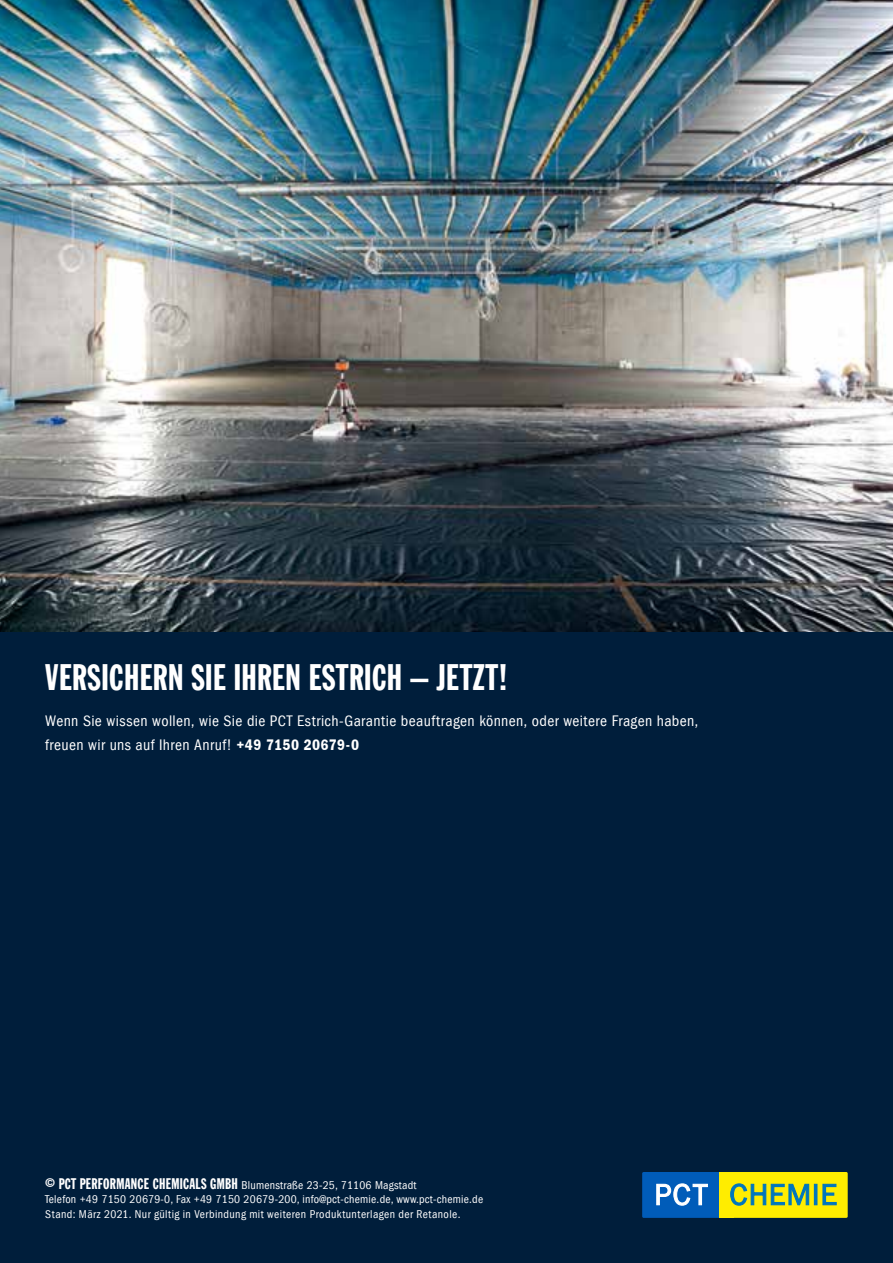
<style>
.page{position:relative;width:893px;height:1263px;background:#fff}
.page>*{position:absolute;margin:0;border:0;box-sizing:border-box;transform-origin:0 0}
.t1{font:36px "Franklin Gothic LT Extra Cond";letter-spacing:.015em;color:#fff}
.t2{font:condensed 15.75px/24px "Franklin Gothic";letter-spacing:.025em;color:#fff}
.t3{font:condensed 11.7px/14.2px "Franklin Gothic";letter-spacing:.02em;color:#fff}
.s1{font-weight:600}
.s2{font-family:"Franklin Gothic LT Extra Cond";font-stretch:normal;font-size:15px}
</style>
<div class="page">
<div style="left:0;top:623px;width:893px;height:640px;background:#001e3b"></div>
<img style="left:0;top:0;width:893px;height:631px">
<div style="left:642px;top:1172px;width:82px;height:46px;background:#005cb9;border-radius:2px"></div>
<div style="left:719px;top:1172px;width:129px;height:46px;background:#ffed00;border-radius:2px"></div>
<svg style="left:656px;top:1183px;width:52px;height:23px"></svg>
<svg style="left:730px;top:1183px;width:80px;height:23px"></svg>
<hr style="left:814px;top:1184px;width:3px;height:21px;background:#0076bd">
<svg style="left:822px;top:1183px;width:15px;height:23px"></svg>
<h1 class="t1" style="left:45px;top:658px;width:464px">VERSICHERN SIE IHREN ESTRICH – JETZT!</h1>
<h2 class="t2" style="left:45px;top:709px;width:655px">Wenn Sie wissen wollen, wie Sie die PCT Estrich-Garantie beauftragen können, oder weitere Fragen haben, freuen wir uns auf Ihren Anruf! <span class="s1">+49 7150 20679-0</span></h2>
<p class="t3" style="left:45px;top:1178px;width:439px"><span class="s2">© PCT PERFORMANCE CHEMICALS GMBH</span> Blumenstraße 23-25, 71106 Magstadt<br>Telefon +49 7150 20679-0, Fax +49 7150 20679-200, info@pct-chemie.de, www.pct-chemie.de<br>Stand: März 2021. Nur gültig in Verbindung mit weiteren Produktunterlagen der Retanole.</p>
</div>
